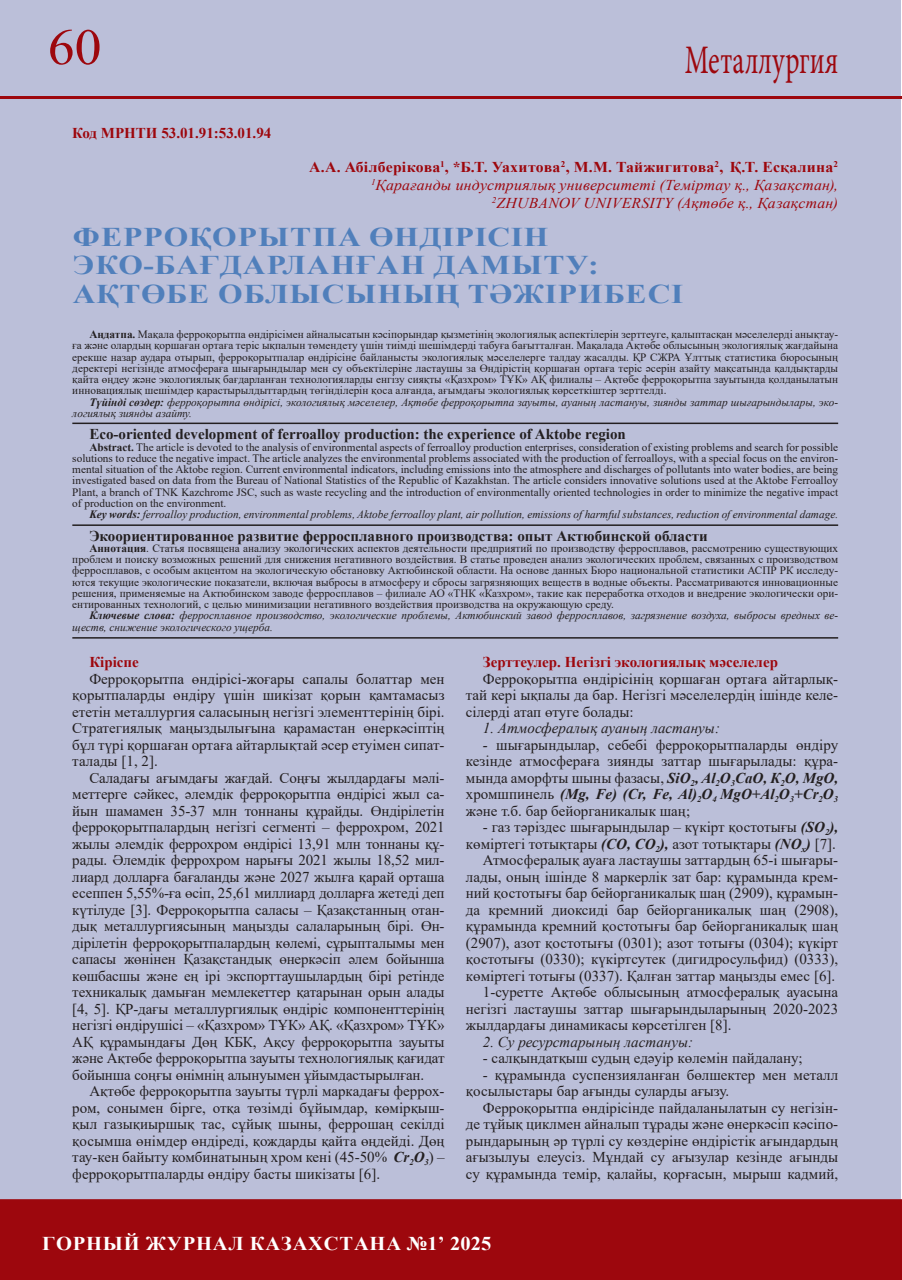
<style>
.page{position:relative;width:902px;height:1280px;background:#fff}
.page>*{position:absolute;margin:0;border:0;box-sizing:border-box;transform-origin:0 0}
.t1{font:51px "Times New Roman";color:#9d070d;scale:1.05 1}
.Рубрика{font:40.5px "Minion Pro";letter-spacing:.01em;color:#9d070d;scale:.67 1}
.Заг{font:700 27px/28.5px "Times New Roman";letter-spacing:.035em;color:#507fbb;scale:1.17 1}
.t2{font:700 19.5px "Times New Roman";letter-spacing:.04em;color:#fff;scale:1.05 1}
.List_Paragraph{font:15px/16.5px "Times New Roman";color:#231f20;text-align:justify}
.t3{font:700 15px "Times New Roman";color:#231f20}
.автор_под_новый{font:italic 15px "Times New Roman";letter-spacing:.015em;color:#9d070d;scale:1.05 1}
.авто_новый{font:700 15px "Times New Roman";color:#9d070d;scale:1.05 1}
.List_Paragraph-2{font:italic 15px "Times New Roman";color:#231f20}
.авто_новый-2{font:700 15px "Times New Roman";color:#9d070d}
.УДК{font:700 15px "Times New Roman";color:#9d070d}
.t4{font:11.25px/11.2px "Times New Roman";color:#231f20;text-align:justify}
.t5{font:italic 11.25px/11.2px "Times New Roman";color:#231f20}
.s1{font-weight:700}
.s2{font-weight:700;font-style:italic}
.s3{font-style:italic}
</style>
<div class="page">
<div style="left:1px;top:1px;width:900px;height:1278px;background:#bbbfd9"></div>
<hr style="left:0;top:96px;width:901px;height:3px;background:#9d070d">
<div style="left:0;top:1199px;width:901px;height:81px;background:#9d070d;border:2px solid #9d070d"></div>
<hr style="left:72px;top:423px;width:766px;height:1px;background:#231f20">
<hr style="left:72px;top:524px;width:766px;height:2px;background:#231f20">
<hr style="left:72px;top:637px;width:766px;height:2px;background:#231f20">
<h1 class="t1" style="left:48px;top:11px;width:52px">60</h1>
<p class="УДК" style="left:72px;top:122px;width:200px">Код МРНТИ 53.01.91:53.01.94</p>
<p class="Рубрика" style="left:684px;top:33px;width:230px">Металлургия</p>
<p class="авто_новый" style="left:309px;top:156px;width:505px">А.А. Абілберікова<sup>1</sup>, *Б.Т. Уахитова<sup>2</sup>, М.М. Тайжигитова<sup>2</sup>, Қ.Т. Есқалина<sup>2</sup></p>
<p class="автор_под_новый" style="left:371px;top:175px;width:446px"><sup>1</sup>Қарағанды индустриялық университеті (Теміртау қ., Қазақстан),</p>
<p class="автор_под_новый" style="left:491px;top:193px;width:331px"><sup>2</sup>ZHUBANOV UNIVERSITY (Ақтөбе қ., Қазақстан)</p>
<p class="Заг" style="left:73px;top:222px;width:523px">ФЕРРОҚОРЫТПА ӨНДІРІСІН<br>ЭКО-БАҒДАРЛАНҒАН ДАМЫТУ:<br>АҚТӨБЕ ОБЛЫСЫНЫҢ ТӘЖІРИБЕСІ</p>
<p class="t4" style="left:72px;top:328px;width:767px;text-indent:17px"><span class="s1">Аңдатпа.</span> Мақала ферроқорытпа өндірісімен айналысатын кәсіпорындар қызметінің экологиялық аспектілерін зерттеуге, қалыптасқан мәселелерді анықтау&shy;ға және олардың қоршаған ортаға теріс ықпалын төмендету үшін тиімді шешімдерді табуға бағытталған. Мақалада Ақтөбе облысының экологиялық жағдайына ерекше назар аудара отырып, ферроқорытпалар өндірісіне байланысты экологиялық мәселелерге талдау жасалды. ҚР СЖРА Ұлттық статистика бюросының деректері негізінде атмосфераға шығарындылар мен су объектілеріне ластаушы за Өндірістің қоршаған ортаға теріс әсерін азайту мақсатында қалдықтарды қайта өңдеу және экологиялық бағдарланған технологияларды енгізу сияқты «Қазхром» ТҰК» АҚ филиалы – Ақтөбе ферроқорытпа зауытында қолданылатын инновациялық шешімдер қарастырылдыттардың төгінділерін қоса алғанда, ағымдағы экологиялық көрсеткіштер зерттелді.</p>
<p class="t5" style="left:72px;top:396px;width:767px;text-indent:17px"><span class="s1">Түйінді сөздер:</span> ферроқорытпа өндірісі, экологиялық мәселелер, Ақтөбе ферроқорытпа зауыты, ауаның ластануы, зиянды заттар шығарындылары, эко&shy;логиялық зиянды азайту.</p>
<p class="t3" style="left:89px;top:423px;width:538px">Eco-oriented development of ferroalloy production: the experience of Aktobe region</p>
<p class="t4" style="left:72px;top:441px;width:767px;text-indent:17px"><span class="s1">Abstract.</span> The article is devoted to the analysis of environmental aspects of ferroalloy production enterprises, consideration of existing problems and search for possible solutions to reduce the negative impact. The article analyzes the environmental problems associated with the production of ferroalloys, with a special focus on the environ&shy;mental situation of the Aktobe region. Current environmental indicators, including emissions into the atmosphere and discharges of pollutants into water bodies, are being investigated based on data from the Bureau of National Statistics of the Republic of Kazakhstan. The article considers innovative solutions used at the Aktobe Ferroalloy Plant, a branch of TNK Kazchrome JSC, such as waste recycling and the introduction of environmentally oriented technologies in order to minimize the negative impact of production on the environment.</p>
<p class="t5" style="left:89px;top:508px;width:750px"><span class="s1">Key words:</span> ferroalloy production, environmental problems, Aktobe ferroalloy plant, air pollution, emissions of harmful substances, reduction of environmental damage.</p>
<p class="t3" style="left:89px;top:525px;width:620px">Экоориентированное развитие ферросплавного производства: опыт Актюбинской области</p>
<p class="t4" style="left:72px;top:542px;width:767px;text-indent:17px"><span class="s1">Аннотация</span>. Статья посвящена анализу экологических аспектов деятельности предприятий по производству ферросплавов, рассмотрению существующих проблем и поиску возможных решений для снижения негативного воздействия. В статье проведен анализ экологических проблем, связанных с производством ферросплавов, с особым акцентом на экологическую обстановку Актюбинской области. На основе данных Бюро национальной статистики АСПР РК исследу&shy;ются текущие экологические показатели, включая выбросы в атмосферу и сбросы загрязняющих веществ в водные объекты. Рассматриваются инновационные решения, применяемые на Актюбинском заводе ферросплавов – филиале АО «ТНК «Казхром», такие как переработка отходов и внедрение экологически ори&shy;ентированных технологий, с целью минимизации негативного воздействия производства на окружающую среду.</p>
<p class="t5" style="left:72px;top:610px;width:767px;text-indent:17px"><span class="s1">Ключевые слова:</span> ферросплавное производство, экологические проблемы, Актюбинский завод ферросплавов, загрязнение воздуха, выбросы вредных ве&shy;ществ, снижение экологического ущерба.</p>
<p class="авто_новый-2" style="left:89px;top:651px;width:51px">Кіріспе</p>
<p class="List_Paragraph" style="left:72px;top:670px;width:374px;text-indent:17px">Ферроқорытпа өндірісі-жоғары сапалы болаттар мен қорытпаларды өндіру үшін шикізат қорын қамтамасыз ететін металлургия саласының негізгі элементтерінің бірі.<br>Стратегиялық маңыздылығына қарамастан өнеркәсіптің бұл түрі қоршаған ортаға айтарлықтай әсер етуімен сипат&shy;талады [1, 2].</p>
<p class="List_Paragraph" style="left:72px;top:769px;width:374px;text-indent:17px">Саладағы ағымдағы жағдай. Соңғы жылдардағы мәлі&shy;меттерге сәйкес, әлемдік ферроқорытпа өндірісі жыл са&shy;йын шамамен 35-37 млн тоннаны құрайды. Өндірілетін ферроқорытпалардың негізгі сегменті – феррохром, 2021 жылы әлемдік феррохром өндірісі 13,91 млн тоннаны құ&shy;рады. Әлемдік феррохром нарығы 2021 жылы 18,52 мил&shy;лиард долларға бағаланды және 2027 жылға қарай орташа есеппен 5,55%-ға өсіп, 25,61 миллиард долларға жетеді деп күтілуде [3]. Ферроқорытпа саласы – Қазақстанның отан&shy;дық металлургиясының маңызды салаларының бірі. Өн&shy;дірілетін ферроқорытпалардың көлемі, сұрыпталымы мен сапасы жөнінен Қазақстандық өнеркәсіп әлем бойынша көшбасшы және ең ірі экспорттаушылардың бірі ретінде техникалық дамыған мемлекеттер қатарынан орын алады [4, 5]. ҚР-дағы металлургиялық өндіріс компоненттерінің негізгі өндірушісі – «Қазхром» ТҰК» АҚ. «Қазхром» ТҰК» АҚ құрамындағы Дөң КБК, Ақсу ферроқорытпа зауыты және Ақтөбе ферроқорытпа зауыты технологиялық қағидат бойынша соңғы өнімнің алынуымен ұйымдастырылған.</p>
<p class="List_Paragraph" style="left:72px;top:1082px;width:374px;text-indent:17px">Ақтөбе ферроқорытпа зауыты түрлі маркадағы феррох&shy;ром, сонымен бірге, отқа төзімді бұйымдар, көмірқыш&shy;қыл газықиыршық тас, сұйық шыны, феррошаң секілді қосымша өнімдер өндіреді, қождарды қайта өңдейді. Дөң тау-кен байыту комбинатының хром кені (45-50% <span class="s2">Cr</span><sub>2</sub><span class="s2">O</span><sub>3</sub>) – ферроқорытпаларды өндіру басты шикізаты [6].</p>
<p class="авто_новый-2" style="left:483px;top:651px;width:296px">Зерттеулер. Негізгі экологиялық мәселелер</p>
<p class="List_Paragraph" style="left:466px;top:670px;width:374px;text-indent:17px">Ферроқорытпа өндірісінің қоршаған ортаға айтарлық&shy;тай кері ықпалы да бар. Негізгі мәселелердің ішінде келе&shy;сілерді атап өтуге болады:</p>
<p class="List_Paragraph-2" style="left:483px;top:718px;width:239px">1. Атмосфералық ауаның ластануы:</p>
<p class="List_Paragraph" style="left:466px;top:736px;width:374px;text-indent:17px"><span class="s3">-</span> шығарындылар, себебі ферроқорытпаларды өндіру кезінде атмосфераға зиянды заттар шығарылады: құра&shy;мында аморфты шыны фазасы, <span class="s2">ЅіО</span><sub>2</sub><span class="s2">, Al</span><sub>2</sub><span class="s2">O</span><sub>3</sub><span class="s2">CaO, К</span><sub>2</sub><span class="s2">О, MgO, </span>хромшпинель <span class="s2">(Mg, Fe) (Cr, Fe, Al)</span><sub>2</sub><span class="s2">O</span><sub>4</sub> <span class="s2">МgО+Al</span><sub>2</sub><span class="s2">O</span><sub>3</sub><span class="s2">+Cr</span><sub>2</sub><span class="s2">O</span><sub>3 </sub>және т.б. бар бейорганикалык шаң;</p>
<p class="List_Paragraph" style="left:466px;top:818px;width:374px;text-align:right">- газ тәріздес шығарындылар – күкірт қостотығы <span class="s2">(ЅО</span><sub>2</sub><span class="s2">), </span>көміртегі тотықтары <span class="s2">(СО, СО</span><sub>2</sub><span class="s2">),</span> азот тотықтары <span class="s2">(NO</span><sub>x</sub><span class="s2">)</span> [7].</p>
<p class="List_Paragraph" style="left:466px;top:851px;width:374px;text-indent:17px">Атмосфералық ауаға ластаушы заттардың 65-і шығары&shy;лады, оның ішінде 8 маркерлік зат бар: құрамында крем&shy;ний қостотығы бар бейорганикалық шаң (2909), құрамын&shy;да кремний диоксиді бар бейорганикалық шаң (2908), құрамында кремний қостотығы бар бейорганикалық шаң (2907), азот қостотығы (0301); азот тотығы (0304); күкірт қостотығы (0330); күкіртсутек (дигидросульфид) (0333), көміртегі тотығы (0337). Қалған заттар маңызды емес [6].</p>
<p class="List_Paragraph" style="left:466px;top:983px;width:374px;text-indent:17px">1-суретте Ақтөбе облысының атмосфералық ауасына негізгі ластаушы заттар шығарындыларының 2020-2023 жылдардағы динамикасы көрсетілген [8].</p>
<p class="List_Paragraph-2" style="left:483px;top:1031px;width:212px">2. Су ресурстарының ластануы:</p>
<p class="List_Paragraph" style="left:483px;top:1049px;width:321px">- салқындатқыш судың едәуір көлемін пайдалану;</p>
<p class="List_Paragraph" style="left:466px;top:1066px;width:374px;text-indent:17px">- құрамында суспензияланған бөлшектер мен металл қосылыстары бар ағынды суларды ағызу.</p>
<p class="List_Paragraph" style="left:466px;top:1099px;width:374px;text-indent:17px">Ферроқорытпа өндірісінде пайдаланылатын су негізін&shy;де тұйық циклмен айналып тұрады және өнеркәсіп кәсіпо&shy;рындарының әр түрлі су көздеріне өндірістік ағындардың ағызылуы елеусіз. Мұндай су ағызулар кезінде ағынды су құрамында темір, қалайы, қорғасын, мырыш кадмий,</p>
<h3 class="t2" style="left:42px;top:1229px;width:429px">ГОРНЫЙ ЖУРНАЛ КАЗАХСТАНА №1’ 2025</h3>
</div>
